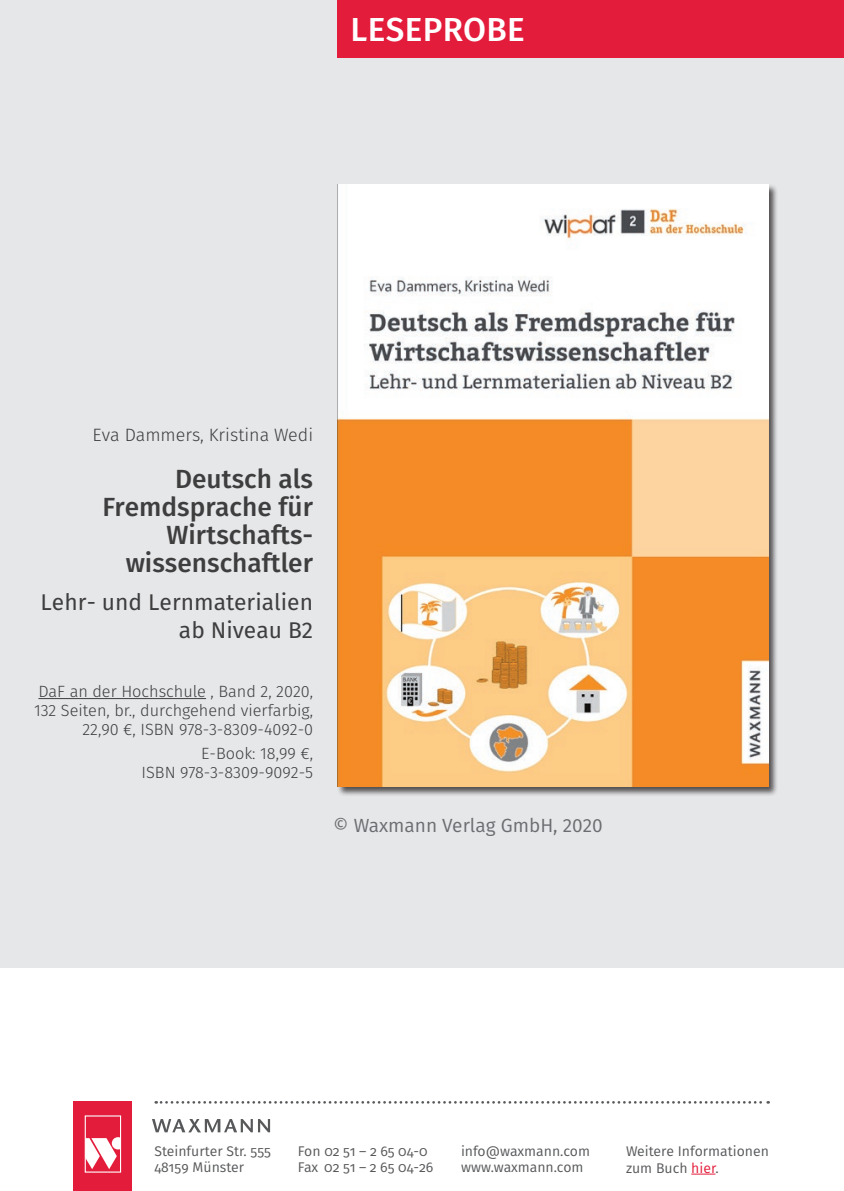
<style>
.page{position:relative;width:844px;height:1191px;background:#fff}
.page>*{position:absolute;margin:0;border:0;box-sizing:border-box;transform-origin:0 0}
.t1{font:500 33.25px "Fira Sans";letter-spacing:.01em;color:#fff}
.t2{font:500 26.25px/28px "Fira Sans";color:#3e3e3f;text-align:right}
.t3{font:22.75px/28px "Fira Sans";color:#3e3e3f;text-align:right}
.t4{font:19.07px "Fira Sans";color:#6c6d70}
.t5{font:300 17.85px "Fira Sans";color:#3e3e3f}
.t6{font:300 16.28px/18.9px "Fira Sans";color:#3e3e3f;text-align:right}
.t7{font:14px/15.8px "Fira Sans";color:#57585a}
.s1{color:#e41c3b}
</style>
<div class="page">
<svg style="left:691px;top:1173px;width:24px;height:1px"></svg>
<div style="left:74px;top:1101px;width:58px;height:90px;background:#e41c3b"></div>
<svg style="left:156px;top:1101px;width:612px;height:2px"></svg>
<svg style="left:152px;top:1119px;width:118px;height:13px"></svg>
<div style="left:85px;top:1115px;width:36px;height:57px;border:1px solid #fff"></div>
<svg style="left:85px;top:1137px;width:36px;height:32px"></svg>
<div style="left:0;top:0;width:843px;height:967px;background:#e6e7e9"></div>
<div style="left:337px;top:0;width:506px;height:57px;background:#e41c3b"></div>
<div style="left:337px;top:184px;width:441px;height:613px;background:#231f20;opacity:.75"></div>
<img style="left:337px;top:184px;width:431px;height:602px">
<hr style="left:38px;top:698px;width:168px;height:1px;background:#3e3e3f">
<h1 class="t1" style="left:350px;top:3px;width:175px">LESEPROBE</h1>
<p class="t5" style="left:92px;top:422px;width:222px">Eva Dammers, Kristina Wedi</p>
<h2 class="t2" style="left:102px;top:464px;width:212px">Deutsch als<br>Fremdsprache für<br>Wirtschafts&shy;wissenschaftler</h2>
<h3 class="t3" style="left:41px;top:588px;width:274px">Lehr- und Lernmaterialien ab Niveau B2</h3>
<p class="t6" style="left:34px;top:681px;width:280px">DaF an der Hochschule , Band 2, 2020,<br>132 Seiten, br., durchgehend vierfarbig,<br>22,90 €, ISBN 978-3-8309-4092-0</p>
<p class="t6" style="left:141px;top:743px;width:173px">E-Book: 18,99 €,<br>ISBN 978-3-8309-9092-5</p>
<p class="t4" style="left:333px;top:811px;width:271px">© Waxmann Verlag GmbH, 2020</p>
<p class="t7" style="left:154px;top:1142px;width:118px">Steinfurter Str. 555<br>48159 Münster</p>
<p class="t7" style="left:297px;top:1142px;width:137px">Fon 02 51 – 2 65 04-0<br>Fax 02 51 – 2 65 04-26</p>
<p class="t7" style="left:461px;top:1142px;width:130px">info@waxmann.com www.waxmann.com</p>
<p class="t7" style="left:626px;top:1142px;width:144px;line-height:16.8px">Weitere Informationen zum Buch <span class="s1">hier</span>.</p>
</div>
